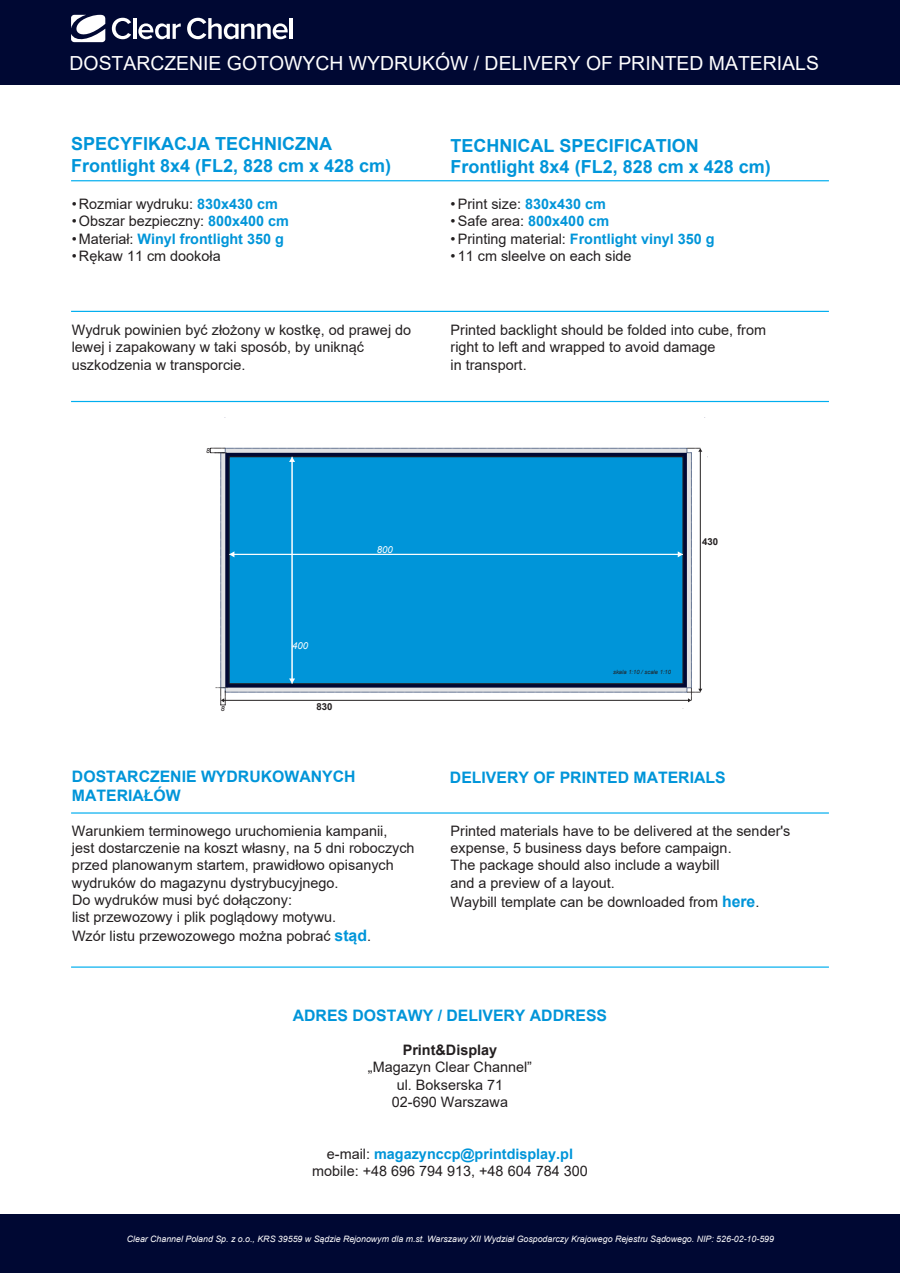
<style>
.page{position:relative;width:900px;height:1273px;background:#fff}
.page>*{position:absolute;margin:0;border:0;box-sizing:border-box;transform-origin:0 0}
.t1{font:19.4px "Arial";color:#fff}
.t2{font:700 18px/21.6px "Arial";color:#0095d9}
.t3{font:700 15.8px/19px "Arial";color:#0095d9}
.t4{font:14.4px/17.3px "Arial";color:#231f20}
.t5{font:700 14.4px "Arial";color:#0095d9}
.t6{font:700 14.4px "Arial";color:#231f20}
.t7{font:italic 9.6px "Arial";color:#fff}
.t8{font:700 9.6px "Arial";color:#231f20}
.t9{font:italic 8.8px "Arial";color:#fff}
.t10{font:italic 7px "Arial";color:#231f20}
.t11{font:italic 5.82px "Arial";color:#231f20}
.s1{font-weight:700;color:#0095d9}
.s2{font-weight:400;color:#231f20}
.s3{font-weight:700;font-size:15.8px;color:#0095d9}
</style>
<div class="page">
<div style="left:0;top:0;width:900px;height:84px;background:#000833"></div>
<svg style="left:112px;top:18px;width:19px;height:21px"></svg>
<hr style="left:133px;top:18px;width:4px;height:21px;background:#fff">
<svg style="left:138px;top:23px;width:43px;height:16px"></svg>
<svg style="left:187px;top:18px;width:101px;height:21px"></svg>
<hr style="left:290px;top:18px;width:3px;height:21px;background:#fff">
<svg style="left:71px;top:15px;width:34px;height:28px"></svg>
<hr style="left:71px;top:311px;width:758px;height:1px;background:#00aeef">
<div style="left:0;top:1213px;width:900px;height:59px;background:#000833"></div>
<hr style="left:71px;top:180px;width:758px;height:1px;background:#00aeef">
<hr style="left:71px;top:401px;width:758px;height:1px;background:#00aeef">
<hr style="left:71px;top:812px;width:758px;height:1px;background:#00aeef">
<hr style="left:71px;top:966px;width:758px;height:1px;background:#00aeef">
<svg style="left:220px;top:448px;width:471px;height:244px;background:#c6c9d1"></svg>
<svg style="left:225px;top:453px;width:462px;height:234px;background:#081036"></svg>
<div style="left:229px;top:457px;width:454px;height:226px;background:#0095d9"></div>
<div style="left:229px;top:456px;width:454px;height:227px;border:1px solid #231f20"></div>
<hr style="left:292px;top:461px;width:1px;height:218px;background:#fff">
<svg style="left:289px;top:457px;width:6px;height:5px"></svg>
<svg style="left:289px;top:678px;width:6px;height:5px"></svg>
<hr style="left:233px;top:554px;width:445px;height:1px;background:#fff">
<svg style="left:229px;top:551px;width:5px;height:6px"></svg>
<svg style="left:678px;top:551px;width:5px;height:6px"></svg>
<hr style="left:224px;top:700px;width:464px;height:1px;background:#231f20">
<hr style="left:700px;top:451px;width:1px;height:238px;background:#231f20">
<svg style="left:683px;top:683px;width:19px;height:19px"></svg>
<svg style="left:683px;top:448px;width:25px;height:9px"></svg>
<svg style="left:210px;top:448px;width:16px;height:5px"></svg>
<svg style="left:215px;top:683px;width:15px;height:23px"></svg>
<h1 class="t1" style="left:70px;top:50px;width:751px">DOSTARCZENIE GOTOWYCH WYDRUKÓW / DELIVERY OF PRINTED MATERIALS</h1>
<p class="t2" style="left:71px;top:133px;width:322px">SPECYFIKACJA TECHNICZNA<br>Frontlight 8x4 (FL2, 828 cm x 428 cm)</p>
<p class="t2" style="left:450px;top:135px;width:322px">TECHNICAL SPECIFICATION<br>Frontlight 8x4 (FL2, 828 cm x 428 cm)</p>
<p class="t4" style="left:72px;top:195px;width:208px">• Rozmiar wydruku: <span class="s1">830x430 cm</span></p>
<p class="t4" style="left:72px;top:213px;width:219px">•Obszar bezpieczny: <span class="s1">800x400 cm</span></p>
<p class="t5" style="left:72px;top:228px;width:214px"><span class="s2">• Materiał:</span> Winyl frontlight 350 g</p>
<p class="t4" style="left:72px;top:247px;width:150px">• Rękaw 11 cm dookoła</p>
<p class="t4" style="left:450px;top:195px;width:157px">•Print size: <span class="s1">830x430 cm</span></p>
<p class="t4" style="left:450px;top:213px;width:160px">•Safe area: <span class="s1">800x400 cm</span></p>
<p class="t5" style="left:450px;top:228px;width:266px"><span class="s2">•Printing material:</span> Frontlight vinyl 350 g</p>
<p class="t4" style="left:450px;top:247px;width:182px">• 11 cm sleelve on each side</p>
<p class="t4" style="left:72px;top:321px;width:341px">Wydruk powinien być złożony w kostkę, od prawej do lewej i zapakowany w taki sposób, by uniknąć uszkodzenia w transporcie.</p>
<p class="t10" style="left:206px;top:446px;width:5px">8</p>
<p class="t10" style="left:221px;top:703px;width:5px">8</p>
<p class="t7" style="left:292px;top:639px;width:18px">400</p>
<p class="t8" style="left:317px;top:699px;width:18px">830</p>
<p class="t7" style="left:377px;top:544px;width:18px">800</p>
<p class="t4" style="left:450px;top:321px;width:317px">Printed backlight should be folded into cube, from right to left and wrapped to avoid damage<br>in transport.</p>
<p class="t8" style="left:702px;top:535px;width:18px">430</p>
<p class="t11" style="left:613px;top:668px;width:60px">skala 1:10 / scale 1:10</p>
<p class="t3" style="left:72px;top:767px;width:285px">DOSTARCZENIE WYDRUKOWANYCH<br>MATERIAŁÓW</p>
<p class="t3" style="left:450px;top:768px;width:277px">DELIVERY OF PRINTED MATERIALS</p>
<p class="t4" style="left:72px;top:822px;width:344px">Warunkiem terminowego uruchomienia kampanii,<br>jest dostarczenie na koszt własny, na 5 dni roboczych przed planowanym startem, prawidłowo opisanych wydruków do magazynu dystrybucyjnego.<br>Do wydruków musi być dołączony:<br>list przewozowy i plik poglądowy motywu.</p>
<p class="t4" style="left:72px;top:927px;width:300px">Wzór listu przewozowego można pobrać <span class="s3">stąd</span>.</p>
<p class="t4" style="left:450px;top:822px;width:341px">Printed materials have to be delivered at the sender's expense, 5 business days before campaign.<br>The package should also include a waybill<br>and a preview of a layout.</p>
<p class="t4" style="left:450px;top:892px;width:310px">Waybill template can be downloaded from <span class="s3">here</span>.</p>
<p class="t3" style="left:293px;top:1005px;width:316px">ADRES DOSTAWY / DELIVERY ADDRESS</p>
<p class="t6" style="left:403px;top:1039px;width:96px">Print&amp;Display</p>
<p class="t4" style="left:368px;top:1058px;width:166px;text-align:center">„Magazyn Clear Channel” ul. Bokserska 71<br>02-690 Warszawa</p>
<p class="t4" style="left:312px;top:1144px;width:277px;text-align:center">e-mail: <span class="s1">magazynccp@printdisplay.pl </span>mobile: +48 696 794 913, +48 604 784 300</p>
<p class="t9" style="left:127px;top:1232px;width:649px">Clear Channel Poland Sp. z o.o., KRS 39559 w Sądzie Rejonowym dla m.st. Warszawy XII Wydział Gospodarczy Krajowego Rejestru Sądowego. NIP: 526-02-10-599</p>
</div>
